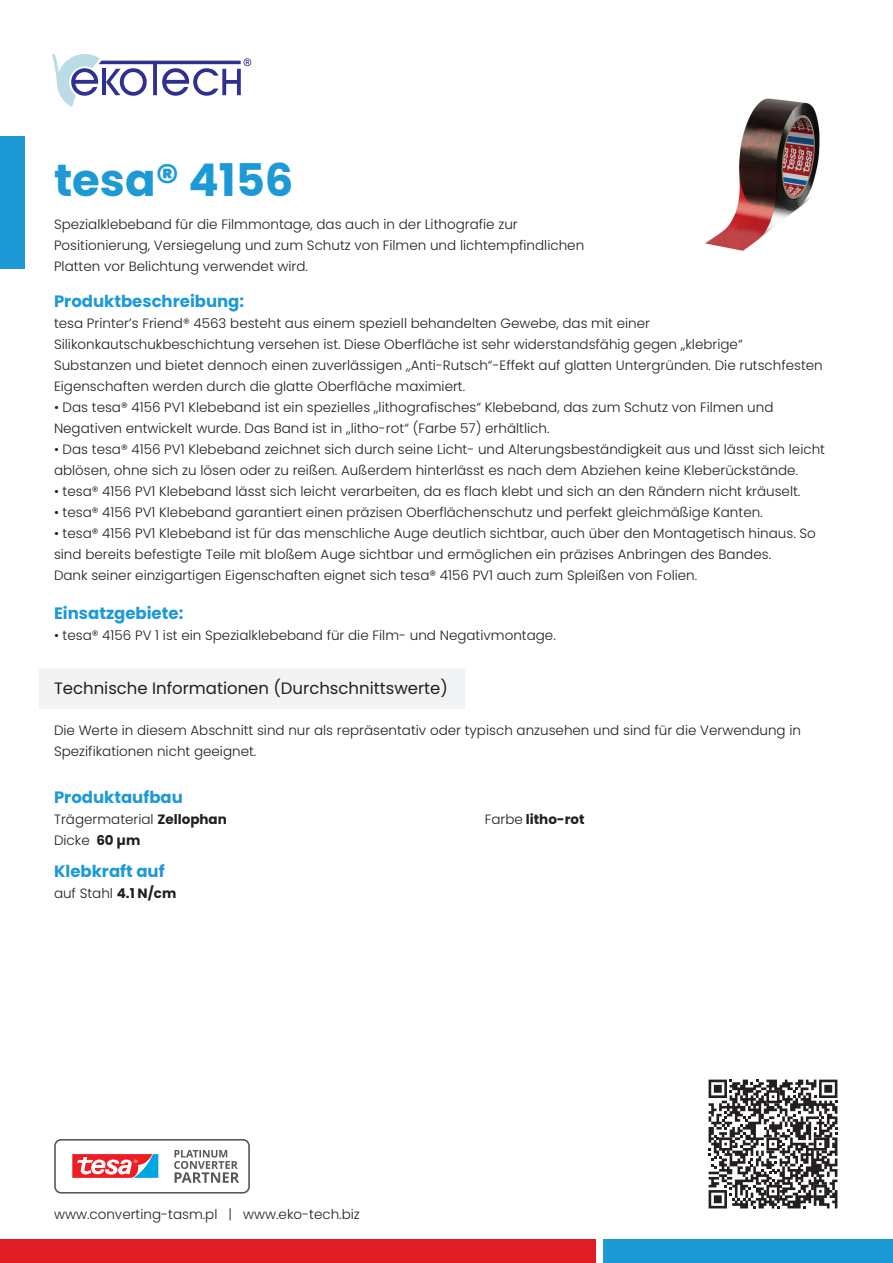
<style>
.page{position:relative;width:893px;height:1263px;background:#fff}
.page>*{position:absolute;margin:0;border:0;box-sizing:border-box;transform-origin:0 0}
.t1{font:700 45px "Poppins";color:#1d9ad5}
.t2{font:700 16.5px "Poppins";color:#1d9ad5}
.t3{font:16.5px "Poppins";color:#231f20}
.t4{font:300 13.5px/21px "Poppins";color:#231f20}
.t5{font:700 13.5px "Poppins";color:#231f20}
.s1{font-weight:700}
.s2{font-weight:300}
</style>
<div class="page">
<div style="left:0;top:1239px;width:595px;height:24px;background:#e11e25"></div>
<div style="left:604px;top:1239px;width:289px;height:24px;background:#1d9ad5"></div>
<div style="left:0;top:136px;width:24px;height:133px;background:#1d9ad5"></div>
<img style="left:705px;top:98px;width:115px;height:153px">
<svg style="left:709px;top:1079px;width:128px;height:129px"></svg>
<svg style="left:52px;top:54px;width:199px;height:53px"></svg>
<svg style="left:54px;top:1139px;width:196px;height:54px"></svg>
<div style="left:39px;top:668px;width:426px;height:40px;background:#f2f3f4"></div>
<p class="t1" style="left:54px;top:154px;width:241px">tesa® 4156</p>
<p class="t4" style="left:54px;top:214px;width:532px">Spezialklebeband für die Filmmontage, das auch in der Lithografie zur<br>Positionierung, Versiegelung und zum Schutz von Filmen und lichtempfindlichen<br>Platten vor Belichtung verwendet wird.</p>
<p class="t2" style="left:54px;top:292px;width:192px">Produktbeschreibung:</p>
<p class="t4" style="left:54px;top:313px;width:770px">tesa Printer’s Friend® 4563 besteht aus einem speziell behandelten Gewebe, das mit einer Silikonkautschukbeschichtung versehen ist. Diese Oberfläche ist sehr widerstandsfähig gegen „klebrige“ Substanzen und bietet dennoch einen zuverlässigen „Anti-Rutsch“-Effekt auf glatten Untergründen. Die rutschfesten Eigenschaften werden durch die glatte Oberfläche maximiert.</p>
<p class="t4" style="left:54px;top:397px;width:721px">• Das tesa® 4156 PV1 Klebeband ist ein spezielles „lithografisches“ Klebeband, das zum Schutz von Filmen und<br>Negativen entwickelt wurde. Das Band ist in „litho-rot“ (Farbe 57) erhältlich.</p>
<p class="t4" style="left:54px;top:439px;width:773px">• Das tesa® 4156 PV1 Klebeband zeichnet sich durch seine Licht- und Alterungsbeständigkeit aus und lässt sich leicht ablösen, ohne sich zu lösen oder zu reißen. Außerdem hinterlässt es nach dem Abziehen keine Kleberückstände.</p>
<p class="t4" style="left:54px;top:481px;width:748px">• tesa® 4156 PV1 Klebeband lässt sich leicht verarbeiten, da es flach klebt und sich an den Rändern nicht kräuselt.</p>
<p class="t4" style="left:54px;top:502px;width:710px">• tesa® 4156 PV1 Klebeband garantiert einen präzisen Oberflächenschutz und perfekt gleichmäßige Kanten.</p>
<p class="t4" style="left:54px;top:523px;width:763px">• tesa® 4156 PV1 Klebeband ist für das menschliche Auge deutlich sichtbar, auch über den Montagetisch hinaus. So sind bereits befestigte Teile mit bloßem Auge sichtbar und ermöglichen ein präzises Anbringen des Bandes.</p>
<p class="t4" style="left:54px;top:565px;width:645px">Dank seiner einzigartigen Eigenschaften eignet sich tesa® 4156 PV1 auch zum Spleißen von Folien.</p>
<p class="t2" style="left:54px;top:604px;width:131px">Einsatzgebiete:</p>
<p class="t4" style="left:54px;top:625px;width:503px">• tesa® 4156 PV 1 ist ein Spezialklebeband für die Film- und Negativmontage.</p>
<p class="t3" style="left:54px;top:678px;width:395px">Technische Informationen (Durchschnittswerte)</p>
<p class="t4" style="left:54px;top:719px;width:748px">Die Werte in diesem Abschnitt sind nur als repräsentativ oder typisch anzusehen und sind für die Verwendung in</p>
<p class="t4" style="left:54px;top:740px;width:204px">Spezifikationen nicht geeignet.</p>
<p class="t2" style="left:54px;top:788px;width:130px">Produktaufbau</p>
<p class="t4" style="left:54px;top:809px;width:174px">Trägermaterial <span class="s1">Zellophan</span></p>
<p class="t4" style="left:54px;top:830px;width:88px">Dicke <span class="s1">60 µm</span></p>
<p class="t2" style="left:54px;top:862px;width:112px">Klebkraft auf</p>
<p class="t4" style="left:54px;top:883px;width:124px">auf Stahl <span class="s1">4.1 N/cm</span></p>
<p class="t5" style="left:485px;top:812px;width:101px"><span class="s2">Farbe</span> litho-rot</p>
<p class="t4" style="left:54px;top:1203px;width:307px">www.converting-tasm.pl | www.eko-tech.biz</p>
</div>
